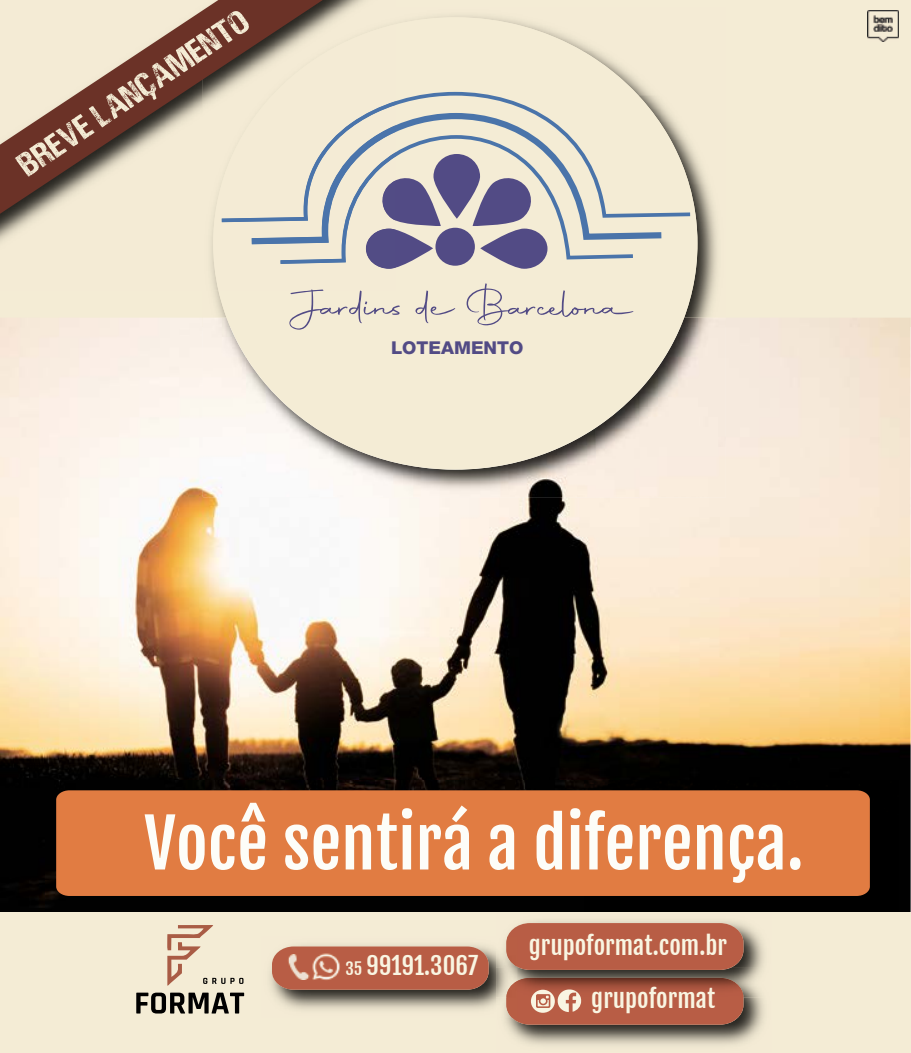
<style>
.page{position:relative;width:911px;height:1053px;background:#fff}
.page>*{position:absolute;margin:0;border:0;box-sizing:border-box;transform-origin:0 0}
.t1{font:66.12px "Fjalla One";color:#fdfdf8;scale:1.04 1}
.t2{font:23.88px "Fjalla One";color:#f9f5e2;scale:1.04 1}
.t3{font:800 17.75px "Helvetica Neue LT Std";color:#524b85;scale:1.04 1}
.s1{font-size:16.25px}
</style>
<div class="page">
<div style="left:0;top:0;width:910px;height:327px;background:#f4ecd5"></div>
<img style="left:867px;top:11px;width:32px;height:30px">
<img style="left:0;top:318px;width:910px;height:594px">
<img style="left:46px;top:780px;width:852px;height:132px">
<div style="left:56px;top:790px;width:814px;height:105px;background:#e17c42"></div>
<img style="left:405px;top:15px;width:191px;height:36px">
<img style="left:584px;top:51px;width:65px;height:41px">
<img style="left:690px;top:145px;width:17px;height:39px">
<img style="left:684px;top:184px;width:33px;height:133px">
<img style="left:214px;top:291px;width:12px;height:26px">
<img style="left:203px;top:317px;width:43px;height:180px">
<img style="left:639px;top:317px;width:87px;height:180px">
<img style="left:246px;top:358px;width:43px;height:139px">
<img style="left:289px;top:408px;width:45px;height:89px">
<img style="left:596px;top:390px;width:43px;height:107px">
<img style="left:333px;top:439px;width:87px;height:58px">
<img style="left:508px;top:427px;width:88px;height:70px">
<img style="left:420px;top:464px;width:88px;height:33px">
<div style="left:213px;top:17px;width:484px;height:452px;background:#f4ecd5;border-radius:50%"></div>
<svg style="left:508px;top:264px;width:31px;height:5px"></svg>
<svg style="left:435px;top:228px;width:40px;height:38px"></svg>
<svg style="left:396px;top:92px;width:294px;height:126px"></svg>
<svg style="left:396px;top:135px;width:237px;height:129px"></svg>
<svg style="left:289px;top:283px;width:345px;height:47px"></svg>
<div style="left:0;top:912px;width:910px;height:140px;background:#f4ecd5"></div>
<svg style="left:136px;top:992px;width:108px;height:21px"></svg>
<svg style="left:167px;top:925px;width:76px;height:60px"></svg>
<img style="left:504px;top:921px;width:260px;height:124px">
<img style="left:517px;top:967px;width:247px;height:30px">
<div style="left:506px;top:923px;width:237px;height:46px;background:#b85d45"></div>
<svg style="left:506px;top:977px;width:237px;height:47px"></svg>
<img style="left:270px;top:945px;width:226px;height:65px">
<img style="left:496px;top:997px;width:10px;height:20px">
<img style="left:506px;top:997px;width:11px;height:20px">
<img style="left:496px;top:936px;width:21px;height:61px">
<img style="left:506px;top:936px;width:11px;height:30px">
<svg style="left:272px;top:946px;width:216px;height:43px"></svg>
<img style="left:285px;top:954px;width:26px;height:25px">
<img style="left:311px;top:951px;width:31px;height:30px">
<img style="left:0;top:214px;width:42px;height:28px">
<img style="left:323px;top:0;width:41px;height:7px">
<img style="left:213px;top:24px;width:183px;height:267px">
<img style="left:366px;top:264px;width:30px;height:5px">
<img style="left:252px;top:222px;width:28px;height:22px">
<img style="left:222px;top:101px;width:174px;height:121px">
<img style="left:280px;top:152px;width:116px;height:112px">
<img style="left:307px;top:289px;width:54px;height:2px">
<svg style="left:0;top:0;width:323px;height:214px"></svg>
<svg style="left:15px;top:11px;width:234px;height:166px"></svg>
<p class="t3" style="left:391px;top:337px;width:129px">LOTEAMENTO</p>
<h1 class="t1" style="left:144px;top:802px;width:636px">Você sentirá a diferença.</h1>
<p class="t2" style="left:345px;top:951px;width:129px"><span class="s1">35</span> 99191.3067</p>
<p class="t2" style="left:529px;top:930px;width:192px">grupoformat.com.br</p>
<p class="t2" style="left:591px;top:983px;width:121px">grupoformat</p>
</div>
